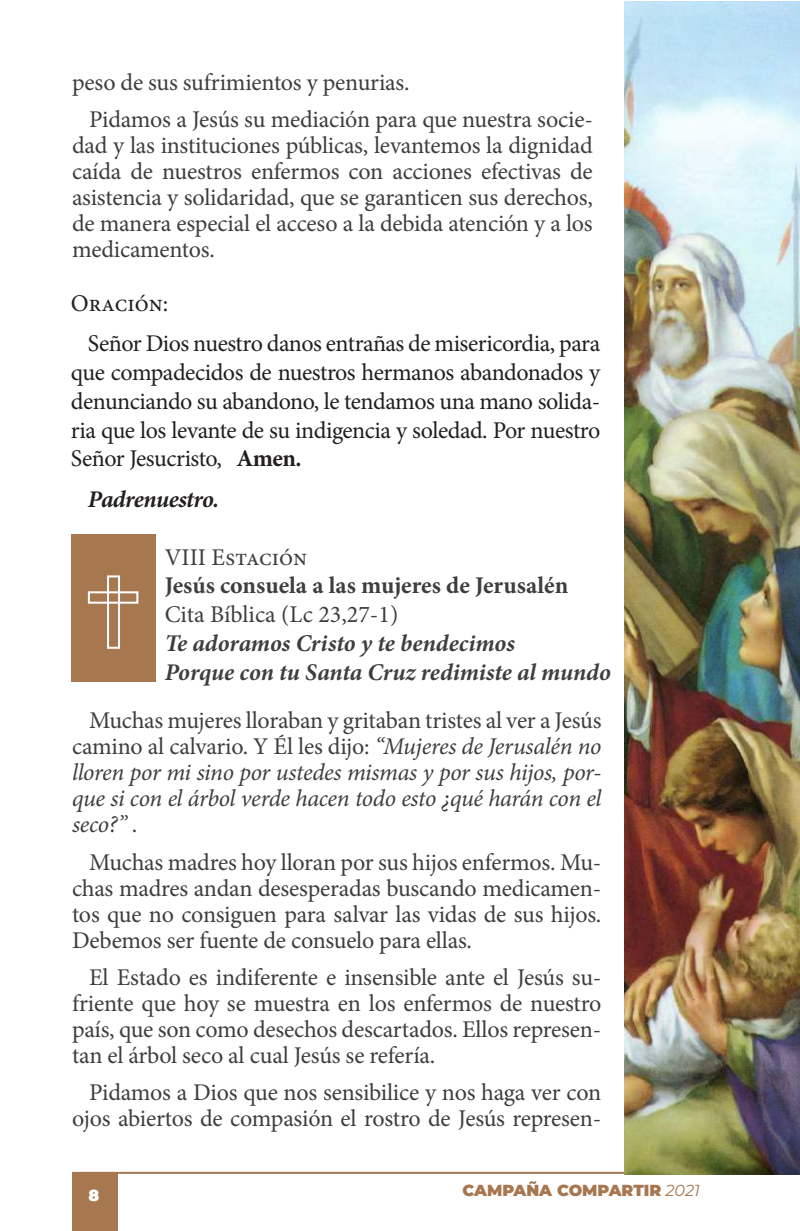
<style>
.page{position:relative;width:800px;height:1231px;background:#fff}
.page>*{position:absolute;margin:0;border:0;box-sizing:border-box;transform-origin:0 0}
.t1{font:24px/26px "Minion Pro";letter-spacing:-.01em;color:#3e3e3f;text-align:justify}
.t2{font:24px/28.8px "Minion Pro";letter-spacing:-.02em;color:#231f20}
.t3{font:italic 24px/26px "Minion Pro";letter-spacing:-.015em;color:#3e3e3f;text-align:justify}
.t4{font:italic 700 24px/28.8px "Minion Pro";letter-spacing:-.005em;color:#3e3e3f}
.t5{font:700 24px "Minion Pro";letter-spacing:-.005em;color:#3e3e3f}
.t6{font:italic 700 24px "Minion Pro";letter-spacing:-.025em;color:#231f20}
.t7{font:900 16px "Montserrat";color:#a77750}
.t8{font:900 16px "Montserrat";color:#fff}
.s1{font-weight:700}
.s2{font-style:normal}
.s3{font-weight:400;font-style:italic}
</style>
<div class="page">
<hr style="left:72px;top:1171px;width:642px;height:2px;background:#a77750">
<div style="left:72px;top:1172px;width:46px;height:58px;background:#a77750"></div>
<img style="left:624px;top:2px;width:175px;height:1172px">
<div style="left:71px;top:534px;width:85px;height:148px;background:#a77750"></div>
<div style="left:107px;top:575px;width:13px;height:73px;border:2px solid #fff"></div>
<div style="left:88px;top:591px;width:50px;height:12px;border:2px solid #fff"></div>
<p class="t1" style="left:89px;top:63px;width:505px;line-height:37.4px;text-indent:-17px">peso de sus sufrimientos y penurias.<br>Pidamos a Jesús su mediación para que nuestra socie-</p>
<p class="t1" style="left:72px;top:132px;width:522px">dad y las instituciones públicas, levantemos la dignidad caída de nuestros enfermos con acciones efectivas de asistencia y solidaridad, que se garanticen sus derechos, de manera especial el acceso a la debida atención y a los medicamentos.</p>
<p class="t2" style="left:88px;top:283px;width:513px;line-height:40.2px;text-indent:-17px">Oración:<br>Señor Dios nuestro danos entrañas de misericordia, para</p>
<p class="t2" style="left:71px;top:358px;width:531px;text-align:justify">que compadecidos de nuestros hermanos abandonados y denunciando su abandono, le tendamos una mano solida&shy;ria que los levante de su indigencia y soledad. Por nuestro Señor Jesucristo, <span class="s1">Amen.</span></p>
<p class="t6" style="left:88px;top:482px;width:133px">Padrenuestro.</p>
<p class="t1" style="left:165px;top:544px;width:144px">VIII Estación</p>
<p class="t5" style="left:165px;top:571px;width:405px">Jesús consuela a las mujeres de Jerusalén</p>
<p class="t1" style="left:165px;top:601px;width:235px">Cita Bíblica (Lc 23,27-1)</p>
<p class="t4" style="left:165px;top:628px;width:448px">Te adoramos Cristo y te bendecimos<br>Porque con tu Santa Cruz redimiste al mundo</p>
<p class="t3" style="left:72px;top:707px;width:531px;text-indent:17px"><span class="s2">Muchas mujeres lloraban y gritaban tristes al ver a Jesús camino al calvario. Y Él les dijo:</span> “Mujeres de Jerusalén no lloren por mi sino por ustedes mismas y por sus hijos, por&shy;que si con el árbol verde hacen todo esto ¿qué harán con el seco?” <span class="s2">.</span></p>
<p class="t1" style="left:72px;top:848px;width:530px;text-indent:17px">Muchas madres hoy lloran por sus hijos enfermos. Mu&shy;chas madres andan desesperadas buscando medicamen&shy;tos que no consiguen para salvar las vidas de sus hijos.<br>Debemos ser fuente de consuelo para ellas.</p>
<p class="t1" style="left:72px;top:964px;width:530px;text-indent:17px">El Estado es indiferente e insensible ante el Jesús su&shy;friente que hoy se muestra en los enfermos de nuestro país, que son como desechos descartados. Ellos represen&shy;tan el árbol seco al cual Jesús se refería.</p>
<p class="t1" style="left:72px;top:1079px;width:530px;text-align:right">Pidamos a Dios que nos sensibilice y nos haga ver con ojos abiertos de compasión el rostro de Jesús represen-</p>
<p class="t8" style="left:88px;top:1183px;width:12px">8</p>
<p class="t7" style="left:462px;top:1177px;width:239px">CAMPAÑA COMPARTIR <span class="s3">2021</span></p>
</div>
